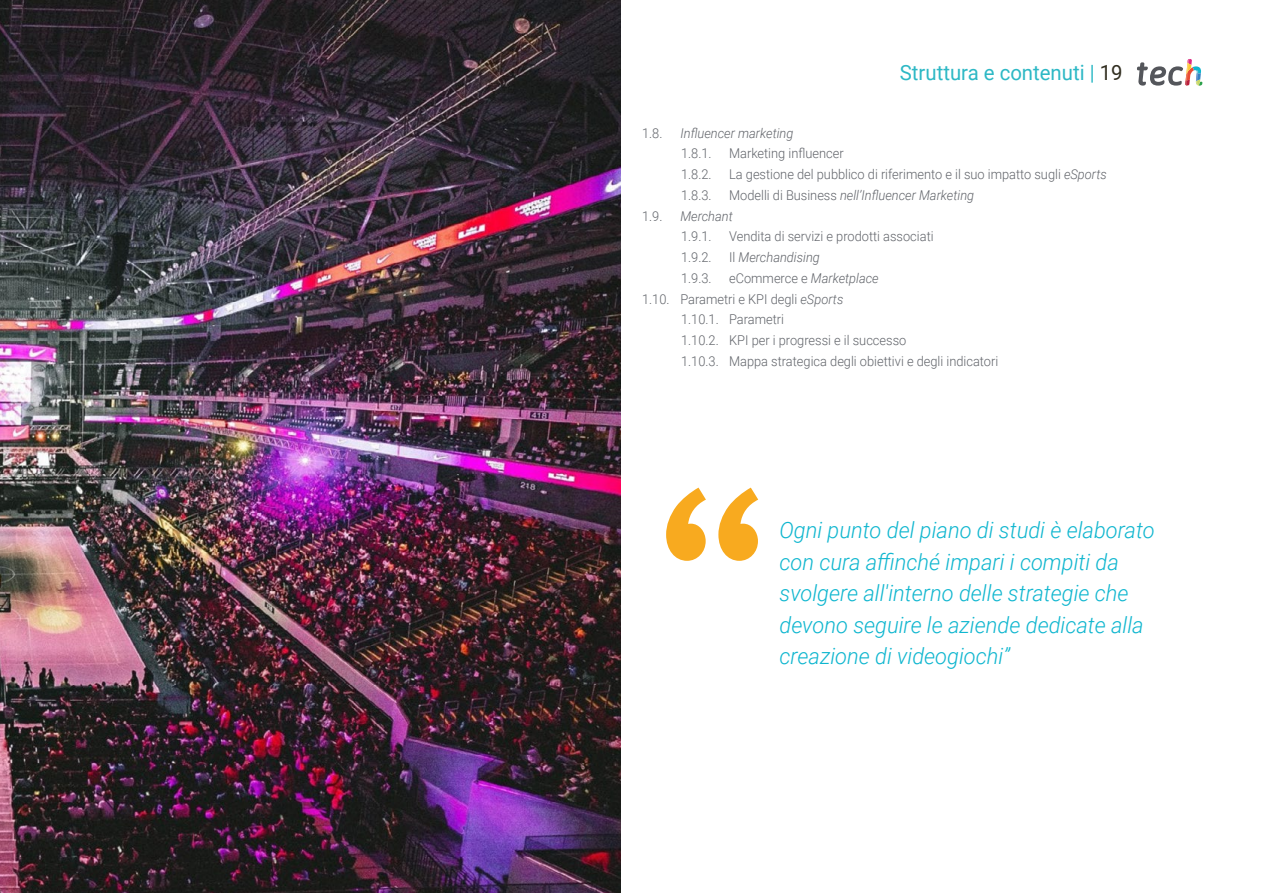
<style>
.page{position:relative;width:1263px;height:893px;background:#fff}
.page>*{position:absolute;margin:0;border:0;box-sizing:border-box;transform-origin:0 0}
.t1{font:italic 300 22.5px/31.5px "Roboto";color:#0fb6cf}
.t2{font:21px "Roboto";color:#2db8c5}
.t3{font:300 13.5px "Roboto";color:#61646a;scale:.95 1}
.t4{font:italic 300 13.5px "Roboto";color:#61646a;scale:.95 1}
.s1{color:#312e20}
.s2{font-style:italic}
.s3{font-style:normal}
</style>
<div class="page">
<svg style="left:666px;top:488px;width:92px;height:73px"></svg>
<svg style="left:1137px;top:59px;width:65px;height:27px"></svg>
<img style="left:0;top:0;width:621px;height:893px">
<h2 class="t2" style="left:900px;top:57px;width:224px">Struttura e contenuti | <span class="s1">19</span></h2>
<p class="t3" style="left:642px;top:123px;width:23px">1.8.</p>
<p class="t4" style="left:680px;top:123px;width:120px">Influencer marketing</p>
<p class="t3" style="left:681px;top:144px;width:34px">1.8.1.</p>
<p class="t3" style="left:729px;top:144px;width:122px">Marketing influencer</p>
<p class="t3" style="left:681px;top:165px;width:34px">1.8.2.</p>
<p class="t3" style="left:729px;top:165px;width:399px">La gestione del pubblico di riferimento e il suo impatto sugli <span class="s2">eSports</span></p>
<p class="t3" style="left:681px;top:186px;width:34px">1.8.3.</p>
<p class="t4" style="left:729px;top:186px;width:259px"><span class="s3">Modelli di Business</span> nell’Influencer Marketing</p>
<p class="t3" style="left:642px;top:206px;width:23px">1.9.</p>
<p class="t4" style="left:680px;top:206px;width:57px">Merchant</p>
<p class="t3" style="left:681px;top:227px;width:34px">1.9.1.</p>
<p class="t3" style="left:729px;top:227px;width:217px">Vendita di servizi e prodotti associati</p>
<p class="t3" style="left:681px;top:248px;width:34px">1.9.2.</p>
<p class="t4" style="left:729px;top:248px;width:97px"><span class="s3">Il</span> Merchandising</p>
<p class="t3" style="left:681px;top:269px;width:34px">1.9.3.</p>
<p class="t4" style="left:729px;top:269px;width:159px"><span class="s3">eCommerce e</span> Marketplace</p>
<p class="t3" style="left:642px;top:289px;width:213px">1.10. Parametri e KPI degli <span class="s2">eSports</span></p>
<p class="t3" style="left:681px;top:310px;width:110px">1.10.1. Parametri</p>
<p class="t3" style="left:681px;top:331px;width:239px">1.10.2. KPI per i progressi e il successo</p>
<p class="t3" style="left:681px;top:352px;width:335px">1.10.3. Mappa strategica degli obiettivi e degli indicatori</p>
<h1 class="t1" style="left:779px;top:514px;width:377px">Ogni punto del piano di studi è elaborato con cura affinché impari i compiti da svolgere all'interno delle strategie che devono seguire le aziende dedicate alla creazione di videogiochi”</h1>
</div>
